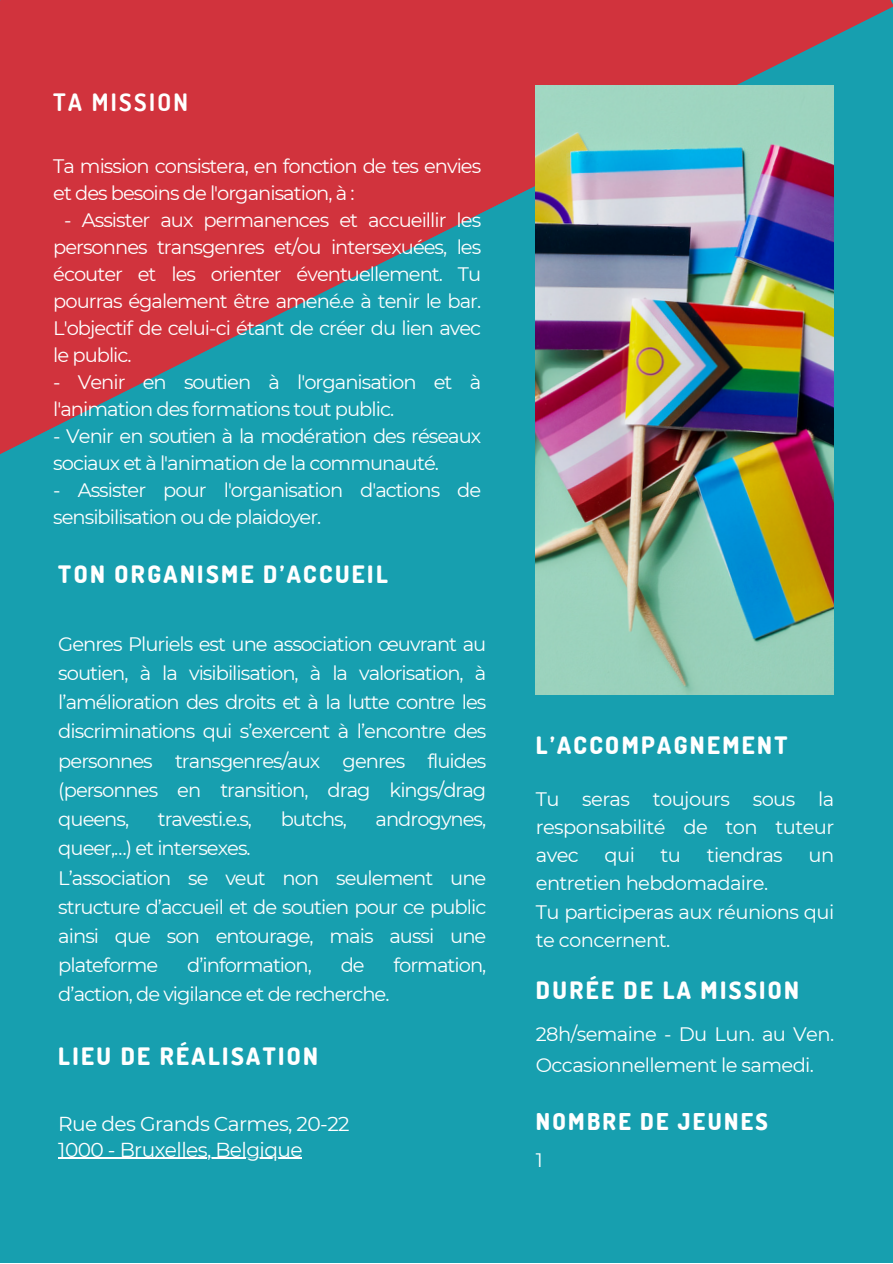
<style>
.page{position:relative;width:893px;height:1264px;background:#fff}
.page>*{position:absolute;margin:0;border:0;box-sizing:border-box;transform-origin:0 0}
.t1{font:800 24px "Dosis";letter-spacing:.1em;color:#fff}
.t2{font:700 24px "Dosis";letter-spacing:.1em;color:#fff}
.t3{font:800 23.1px "Dosis";letter-spacing:.1em;color:#fff}
.t4{font:20.25px "Montserrat";letter-spacing:-.03em;color:#fff}
.t5{font:19.5px/27px "Montserrat";letter-spacing:-.05em;color:#fff}
.t6{font:19.5px/28px "Montserrat";letter-spacing:-.03em;color:#fff}
</style>
<div class="page">
<div style="left:0;top:0;width:892px;height:1262px;background:#179faf"></div>
<svg style="left:0;top:0;width:892px;height:454px;fill:#d1333d"></svg>
<img style="left:536px;top:85px;width:297px;height:609px">
<hr style="left:58px;top:1157px;width:149px;height:1px;background:#fff">
<hr style="left:215px;top:1157px;width:87px;height:1px;background:#fff">
<p class="t2" style="left:53px;top:86px;width:136px">TA MISSION</p>
<p class="t5" style="left:53px;top:152px;width:429px">Ta mission consistera, en fonction de tes envies et des besoins de l'organisation, à :</p>
<p class="t5" style="left:53px;top:206px;width:429px;text-align:justify;text-indent:11px">- Assister aux permanences et accueillir les personnes transgenres et/ou intersexuées, les écouter et les orienter éventuellement. Tu pourras également être amené.e à tenir le bar.<br>L'objectif de celui-ci étant de créer du lien avec le public.</p>
<p class="t5" style="left:53px;top:368px;width:429px">- Venir en soutien à l'organisation et à l'animation des formations tout public.</p>
<p class="t5" style="left:53px;top:422px;width:429px">- Venir en soutien à la modération des réseaux sociaux et à l'animation de la communauté.</p>
<p class="t5" style="left:53px;top:476px;width:429px">- Assister pour l'organisation d'actions de sensibilisation ou de plaidoyer.</p>
<p class="t1" style="left:58px;top:558px;width:331px">TON ORGANISME D’ACCUEIL</p>
<p class="t5" style="left:58px;top:629px;width:429px;line-height:29.2px;text-align:justify">Genres Pluriels est une association œuvrant au soutien, à la visibilisation, à la valorisation, à l’amélioration des droits et à la lutte contre les discriminations qui s’exercent à l’encontre des personnes transgenres/aux genres fluides (personnes en transition, drag kings/drag queens,</p>
<p class="t5" style="left:158px;top:805px;width:96px">travesti.e.s,</p>
<p class="t5" style="left:281px;top:805px;width:68px">butchs,</p>
<p class="t5" style="left:375px;top:805px;width:112px">androgynes,</p>
<p class="t5" style="left:58px;top:834px;width:194px">queer,…) et intersexes.</p>
<p class="t5" style="left:58px;top:862px;width:429px;line-height:29.2px;text-align:justify">L’association se veut non seulement une structure d’accueil et de soutien pour ce public ainsi que son entourage, mais aussi une plateforme</p>
<p class="t5" style="left:187px;top:951px;width:126px">d’information,</p>
<p class="t5" style="left:340px;top:951px;width:25px">de</p>
<p class="t5" style="left:393px;top:951px;width:94px">formation,</p>
<p class="t5" style="left:58px;top:980px;width:332px">d’action, de vigilance et de recherche.</p>
<p class="t1" style="left:58px;top:1039px;width:261px">LIEU DE RÉALISATION</p>
<p class="t4" style="left:58px;top:1111px;width:293px">Rue des Grands Carmes, 20-22</p>
<p class="t4" style="left:58px;top:1137px;width:246px">1000 - Bruxelles, Belgique</p>
<p class="t1" style="left:536px;top:729px;width:253px">L’ACCOMPAGNEMENT</p>
<p class="t5" style="left:536px;top:785px;width:300px;line-height:28px;text-align:justify">Tu seras toujours sous la responsabilité de ton tuteur avec</p>
<p class="t5" style="left:604px;top:841px;width:32px">qui</p>
<p class="t5" style="left:660px;top:841px;width:22px">tu</p>
<p class="t6" style="left:706px;top:841px;width:78px">tiendras</p>
<p class="t5" style="left:808px;top:841px;width:27px">un</p>
<p class="t6" style="left:536px;top:869px;width:234px">entretien hebdomadaire.</p>
<p class="t6" style="left:536px;top:897px;width:300px">Tu participeras aux réunions qui te concernent.</p>
<p class="t1" style="left:536px;top:974px;width:265px">DURÉE DE LA MISSION</p>
<p class="t6" style="left:536px;top:1019px;width:300px;line-height:30.3px">28h/semaine - Du Lun. au Ven.<br>Occasionnellement le samedi.</p>
<p class="t3" style="left:536px;top:1106px;width:233px">NOMBRE DE JEUNES</p>
<p class="t5" style="left:536px;top:1146px;width:9px">1</p>
</div>
